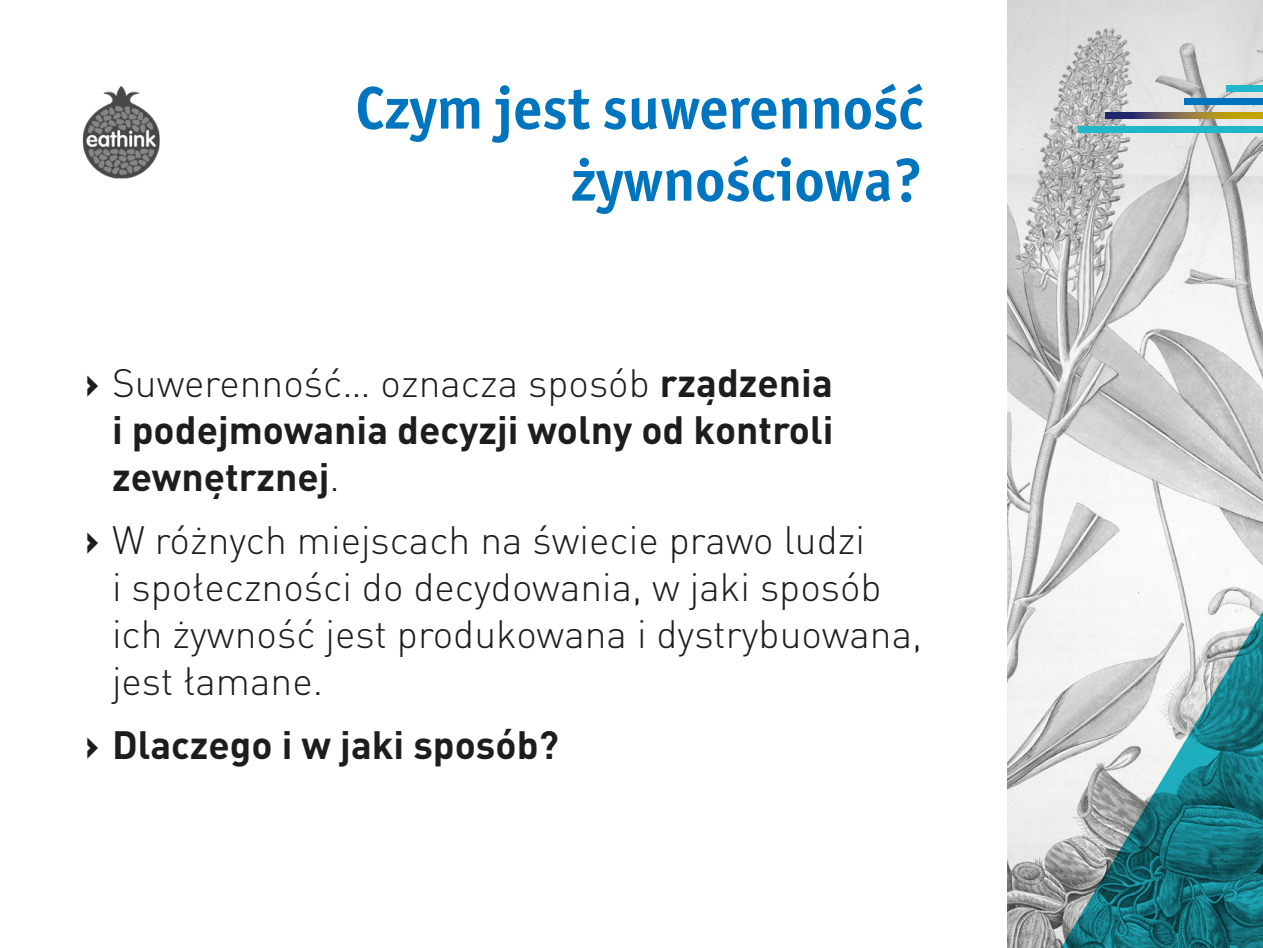
<style>
.page{position:relative;width:1263px;height:948px;background:#fff}
.page>*{position:absolute;margin:0;border:0;box-sizing:border-box;transform-origin:0 0}
.t1{font:700 60px/72px "Officina Sans ITC Pro";color:#0075bf;text-align:right}
.t2{font:300 39px/46.8px "DIN Pro";color:#1d1d1b}
.t3{font:700 39px/46.8px "DIN Pro";color:#1d1d1b;text-align:justify}
.s1{font-weight:900}
.s2{font-weight:300}
</style>
<div class="page">
<img style="left:1008px;top:0;width:255px;height:947px">
<img style="left:82px;top:85px;width:78px;height:95px">
<svg style="left:1061px;top:611px;width:202px;height:336px"></svg>
<div style="left:1079px;top:127px;width:184px;height:6px;background:#20b7ca"></div>
<svg style="left:1106px;top:113px;width:157px;height:6px"></svg>
<div style="left:1184px;top:98px;width:79px;height:6px;background:#0075bf"></div>
<div style="left:1227px;top:85px;width:36px;height:6px;background:#20b7ca"></div>
<h1 class="t1" style="left:355px;top:72px;width:569px">Czym jest suwerenność żywnościowa?</h1>
<p class="t3" style="left:112px;top:357px;width:723px;text-indent:-27px"><span class="s1">›</span> <span class="s2">Suwerenność… oznacza sposób</span> rządzenia i podejmowania decyzji wolny od kontroli zewnętrznej<span class="s2">.</span></p>
<p class="t2" style="left:112px;top:515px;width:812px;text-indent:-27px"><span class="s1">›</span> W różnych miejscach na świecie prawo ludzi<br>i społeczności do decydowania, w jaki sposób ich żywność jest produkowana i dystrybuowana, jest łamane.</p>
<p class="t3" style="left:85px;top:719px;width:475px"><span class="s1">›</span> Dlaczego i w jaki sposób?</p>
</div>
